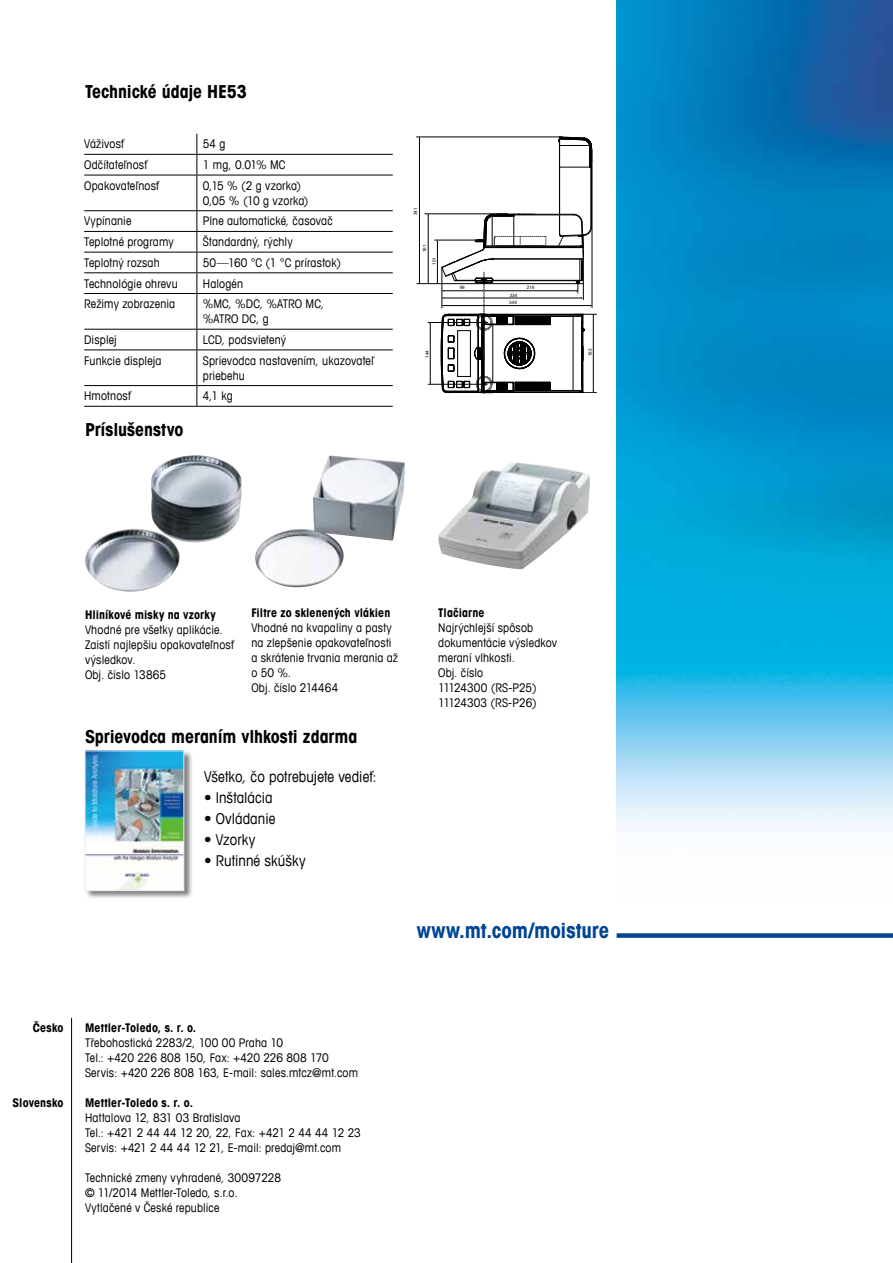
<style>
.page{position:relative;width:893px;height:1263px;background:#fff}
.page>*{position:absolute;margin:0;border:0;box-sizing:border-box;transform-origin:0 0}
.t1{font:700 condensed 21px "Avant Garde Com";letter-spacing:-.005em;color:#004495}
.t2{font:700 condensed 18px "Avant Garde Com";letter-spacing:-.005em;color:#000}
.t3{font:condensed 15px "Avant Garde Com";letter-spacing:.005em;color:#000}
.t4{font:condensed 12px/15px "Avant Garde Com";letter-spacing:.01em;color:#000}
.t5{font:700 condensed 12px "Avant Garde Com";letter-spacing:.01em;color:#000}
.t6{font:4.65px/7.5px "Arial";color:#000}
</style>
<div class="page">
<div style="left:617px;top:933px;width:276px;height:5px;background:#004495"></div>
<img style="left:617px;top:0;width:276px;height:831px">
<hr style="left:71px;top:1018px;width:1px;height:245px;background:#000">
<img style="left:85px;top:455px;width:157px;height:137px">
<img style="left:255px;top:455px;width:150px;height:133px">
<img style="left:438px;top:463px;width:152px;height:106px">
<hr style="left:84px;top:154px;width:113px;height:1px;background:#000">
<hr style="left:197px;top:154px;width:196px;height:1px;background:#000">
<svg style="left:196px;top:134px;width:1px;height:41px"></svg>
<hr style="left:84px;top:175px;width:113px;height:1px;background:#000">
<hr style="left:197px;top:175px;width:196px;height:1px;background:#000">
<hr style="left:196px;top:175px;width:1px;height:35px;background:#000">
<hr style="left:84px;top:210px;width:113px;height:1px;background:#000">
<hr style="left:197px;top:210px;width:196px;height:1px;background:#000">
<hr style="left:84px;top:231px;width:113px;height:1px;background:#000">
<hr style="left:197px;top:231px;width:196px;height:1px;background:#000">
<hr style="left:84px;top:252px;width:113px;height:1px;background:#000">
<hr style="left:197px;top:252px;width:196px;height:1px;background:#000">
<hr style="left:84px;top:272px;width:113px;height:1px;background:#000">
<hr style="left:197px;top:272px;width:196px;height:1px;background:#000">
<svg style="left:196px;top:211px;width:1px;height:82px"></svg>
<hr style="left:84px;top:293px;width:113px;height:1px;background:#000">
<hr style="left:197px;top:293px;width:196px;height:1px;background:#000">
<hr style="left:196px;top:294px;width:1px;height:35px;background:#000">
<hr style="left:84px;top:329px;width:113px;height:1px;background:#000">
<hr style="left:197px;top:329px;width:196px;height:1px;background:#000">
<svg style="left:196px;top:330px;width:1px;height:19px"></svg>
<hr style="left:84px;top:349px;width:113px;height:1px;background:#000">
<hr style="left:197px;top:349px;width:196px;height:1px;background:#000">
<hr style="left:196px;top:350px;width:1px;height:35px;background:#000">
<svg style="left:196px;top:386px;width:1px;height:20px"></svg>
<hr style="left:84px;top:385px;width:113px;height:1px;background:#000">
<hr style="left:197px;top:385px;width:196px;height:1px;background:#000">
<hr style="left:84px;top:406px;width:113px;height:1px;background:#000">
<hr style="left:197px;top:406px;width:196px;height:1px;background:#000">
<hr style="left:417px;top:283px;width:166px;height:1px;background:#000">
<hr style="left:435px;top:240px;width:43px;height:1px;background:#000">
<hr style="left:425px;top:214px;width:82px;height:1px;background:#000">
<hr style="left:416px;top:137px;width:147px;height:1px;background:#000">
<hr style="left:428px;top:215px;width:1px;height:67px;background:#000">
<hr style="left:419px;top:138px;width:1px;height:145px;background:#000">
<hr style="left:428px;top:322px;width:60px;height:1px;background:#000">
<hr style="left:428px;top:384px;width:59px;height:1px;background:#000">
<hr style="left:430px;top:324px;width:1px;height:59px;background:#000">
<svg style="left:437px;top:137px;width:160px;height:257px"></svg>
<div style="left:85px;top:751px;width:108px;height:149px;background:#000;opacity:.5"></div>
<img style="left:87px;top:753px;width:95px;height:136px">
<div style="left:85px;top:751px;width:99px;height:140px;border:1px solid #e6e6f4"></div>
<h2 class="t2" style="left:85px;top:80px;width:163px">Technické údaje HE53</h2>
<p class="t4" style="left:84px;top:136px;width:41px">Váživosť</p>
<p class="t4" style="left:203px;top:136px;width:24px">54 g</p>
<p class="t4" style="left:84px;top:157px;width:64px">Odčítateľnosť</p>
<p class="t4" style="left:203px;top:157px;width:84px">1 mg, 0.01% MC</p>
<p class="t4" style="left:84px;top:178px;width:76px">Opakovateľnosť</p>
<p class="t4" style="left:203px;top:178px;width:107px">0,15 % (2 g vzorka)<br>0,05 % (10 g vzorka)</p>
<p class="t4" style="left:84px;top:213px;width:49px">Vypínanie</p>
<p class="t4" style="left:203px;top:213px;width:131px">Plne automatické, časovač</p>
<p class="t4" style="left:84px;top:234px;width:91px">Teplotné programy</p>
<p class="t4" style="left:203px;top:234px;width:91px">Štandardný, rýchly</p>
<p class="t4" style="left:84px;top:255px;width:77px">Teplotný rozsah</p>
<p class="t4" style="left:203px;top:255px;width:140px">50—160 °C (1 °C prírastok)</p>
<p class="t4" style="left:84px;top:275px;width:95px">Technológie ohrevu</p>
<p class="t4" style="left:203px;top:275px;width:42px">Halogén</p>
<p class="t4" style="left:84px;top:296px;width:93px">Režimy zobrazenia</p>
<p class="t4" style="left:203px;top:296px;width:123px">%MC, %DC, %ATRO MC, %ATRO DC, g</p>
<p class="t4" style="left:84px;top:332px;width:34px">Displej</p>
<p class="t4" style="left:203px;top:332px;width:85px">LCD, podsvietený</p>
<p class="t4" style="left:84px;top:352px;width:79px">Funkcie displeja</p>
<p class="t4" style="left:203px;top:352px;width:172px">Sprievodca nastavením, ukazovateľ priebehu</p>
<p class="t4" style="left:84px;top:388px;width:48px">Hmotnosť</p>
<p class="t4" style="left:203px;top:388px;width:31px">4,1 kg</p>
<h2 class="t2" style="left:85px;top:418px;width:100px">Príslušenstvo</h2>
<p class="t6" style="left:412px;top:215px;width:9px;rotate:-90deg">341</p>
<p class="t6" style="left:421px;top:252px;width:9px;rotate:-90deg">161</p>
<p class="t6" style="left:431px;top:265px;width:9px;rotate:-90deg">101</p>
<p class="t6" style="left:460px;top:284px;width:7px">99</p>
<p class="t6" style="left:527px;top:284px;width:9px">219</p>
<p class="t6" style="left:509px;top:292px;width:10px">334<br>349</p>
<p class="t6" style="left:423px;top:358px;width:9px;rotate:-90deg">144</p>
<p class="t6" style="left:586px;top:356px;width:9px;rotate:-90deg">183</p>
<p class="t5" style="left:85px;top:607px;width:132px">Hliníkové misky na vzorky</p>
<p class="t4" style="left:85px;top:622px;width:150px">Vhodné pre všetky aplikácie.<br>Zaistí najlepšiu opakovateľnosť výsledkov.<br>Obj. číslo 13865</p>
<p class="t5" style="left:251px;top:605px;width:141px">Filtre zo sklenených vlákien</p>
<p class="t4" style="left:251px;top:620px;width:148px">Vhodné na kvapaliny a pasty na zlepšenie opakovateľnosti a skrátenie trvania merania až o 50 %.<br>Obj. číslo 214464</p>
<h2 class="t2" style="left:85px;top:725px;width:274px">Sprievodca meraním vlhkosti zdarma</h2>
<p class="t3" style="left:204px;top:768px;width:174px">Všetko, čo potrebujete vedieť:</p>
<p class="t3" style="left:204px;top:789px;width:70px">• Inštalácia</p>
<p class="t3" style="left:204px;top:810px;width:73px">• Ovládanie</p>
<p class="t3" style="left:204px;top:831px;width:53px">• Vzorky</p>
<p class="t3" style="left:204px;top:852px;width:103px">• Rutinné skúšky</p>
<p class="t5" style="left:438px;top:605px;width:48px">Tlačiarne</p>
<p class="t4" style="left:438px;top:620px;width:120px">Najrýchlejší spôsob dokumentácie výsledkov meraní vlhkosti.<br>Obj. číslo<br>11124300 (RS-P25)<br>11124303 (RS-P26)</p>
<h1 class="t1" style="left:417px;top:917px;width:194px">www.mt.com/moisture</h1>
<p class="t5" style="left:33px;top:1020px;width:32px">Česko</p>
<p class="t5" style="left:13px;top:1094px;width:52px">Slovensko</p>
<p class="t5" style="left:85px;top:1020px;width:113px">Mettler-Toledo, s. r. o.</p>
<p class="t4" style="left:85px;top:1035px;width:275px">Třebohostická 2283/2, 100 00 Praha 10<br>Tel.: +420 226 808 150, Fax: +420 226 808 170<br>Servis: +420 226 808 163, E-mail: sales.mtcz@mt.com</p>
<p class="t5" style="left:85px;top:1095px;width:109px">Mettler-Toledo s. r. o.</p>
<p class="t4" style="left:85px;top:1110px;width:277px">Hattalova 12, 831 03 Bratislava<br>Tel.: +421 2 44 44 12 20, 22, Fax: +421 2 44 44 12 23<br>Servis: +421 2 44 44 12 21, E-mail: predaj@mt.com</p>
<p class="t4" style="left:85px;top:1170px;width:198px">Technické zmeny vyhradené, 30097228 © 11/2014 Mettler-Toledo, s.r.o.<br>Vytlačené v České republice</p>
</div>
